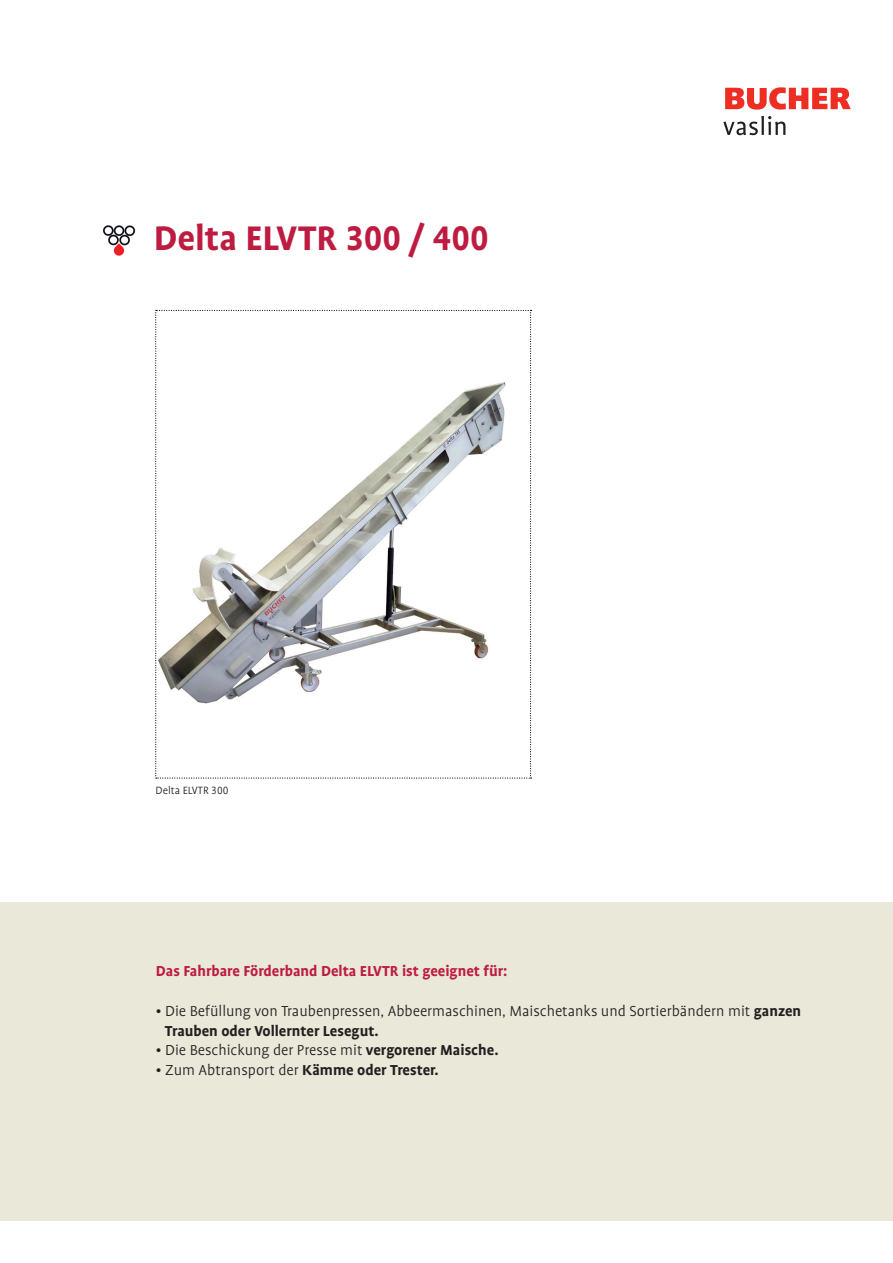
<style>
.page{position:relative;width:893px;height:1263px;background:#fff}
.page>*{position:absolute;margin:0;border:0;box-sizing:border-box;transform-origin:0 0}
.t1{font:700 39px "Bucher Profile";color:#be1b40}
.t2{font:300 16.5px/19.8px "Bucher Profile";color:#231f20}
.t3{font:700 16.5px "Bucher Profile";color:#be1b40}
.t4{font:300 12px "Bucher Profile";color:#231f20}
.s1{font-weight:400}
.s2{font-weight:700}
</style>
<div class="page">
<svg style="left:725px;top:87px;width:126px;height:23px"></svg>
<svg style="left:723px;top:116px;width:62px;height:19px"></svg>
<div style="left:0;top:901px;width:893px;height:319px;background:#e9e8d9"></div>
<svg style="left:155px;top:310px;width:377px;height:469px"></svg>
<img style="left:103px;top:225px;width:32px;height:31px">
<h1 class="t1" style="left:154px;top:218px;width:337px">Delta ELVTR 300 / 400</h1>
<p class="t4" style="left:156px;top:784px;width:74px">Delta ELVTR 300</p>
<p class="t3" style="left:156px;top:963px;width:353px">Das Fahrbare Förderband Delta ELVTR ist geeignet für:</p>
<p class="t2" style="left:165px;top:1001px;width:638px;text-indent:-9px"><span class="s1">•</span> Die Befüllung von Traubenpressen, Abbeermaschinen, Maischetanks und Sortierbändern mit <span class="s2">ganzen<br>Trauben oder Vollernter Lesegut.</span></p>
<p class="t2" style="left:156px;top:1041px;width:344px"><span class="s1">•</span> Die Beschickung der Presse mit <span class="s2">vergorener Maische.</span></p>
<p class="t2" style="left:156px;top:1060px;width:284px"><span class="s1">•</span> Zum Abtransport der <span class="s2">Kämme oder Trester.</span></p>
</div>
